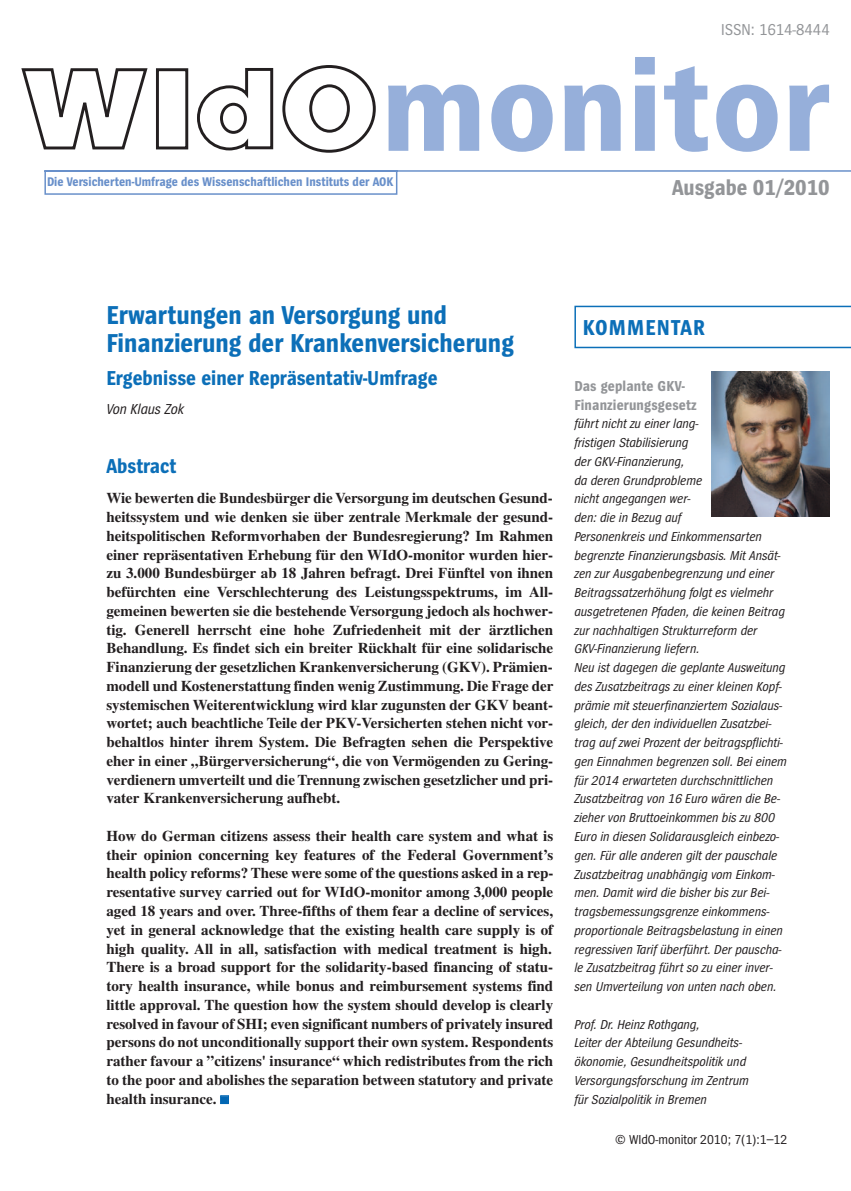
<style>
.page{position:relative;width:851px;height:1191px;background:#fff}
.page>*{position:absolute;margin:0;border:0;box-sizing:border-box;transform-origin:0 0}
.t1{font:700 27px/27px "Spiegel Cd";color:#0c6fb8}
.t2{font:700 22.5px "Spiegel Cd";color:#939598}
.t3{font:700 22.5px "Spiegel Cd";letter-spacing:.05em;color:#0c6fb8}
.t4{font:700 21px "Spiegel Cd";color:#0c6fb8}
.t5{font:16.5px "Spiegel Cd";color:#939598}
.t6{font:700 15px/18.8px "Times";color:#231f20;text-align:justify}
.t7{font:700 15px/18.8px "Spiegel Cd";letter-spacing:.01em;color:#939598}
.t8{font:italic 15px "Spiegel Cd";color:#231f20}
.t9{font:italic 13.5px/18.8px "Spiegel Cd";color:#231f20}
.t10{font:13.5px "Spiegel Cd";color:#231f20}
.t11{font:700 13.05px "Spiegel Cd";color:#6990ca}
.s1{font-family:"GG Meta";font-weight:400;color:#0166b3}
</style>
<div class="page">
<svg style="left:574px;top:306px;width:276px;height:42px"></svg>
<svg style="left:44px;top:170px;width:806px;height:25px"></svg>
<img style="left:711px;top:372px;width:118px;height:144px">
<svg style="left:21px;top:68px;width:127px;height:82px"></svg>
<div style="left:156px;top:68px;width:32px;height:81px;border:3px solid #231f20"></div>
<svg style="left:197px;top:68px;width:77px;height:83px"></svg>
<div style="left:220px;top:103px;width:27px;height:31px;border:3px solid #231f20;border-radius:50%"></div>
<div style="left:282px;top:65px;width:94px;height:88px;border:3px solid #231f20;border-radius:50%"></div>
<div style="left:309px;top:84px;width:41px;height:49px;border:3px solid #231f20;border-radius:50%"></div>
<svg style="left:388px;top:85px;width:91px;height:66px"></svg>
<svg style="left:491px;top:85px;width:61px;height:67px"></svg>
<svg style="left:564px;top:85px;width:56px;height:66px"></svg>
<svg style="left:635px;top:57px;width:19px;height:94px;background:#a2b8de"></svg>
<svg style="left:664px;top:66px;width:43px;height:86px"></svg>
<svg style="left:716px;top:85px;width:61px;height:67px"></svg>
<svg style="left:789px;top:85px;width:39px;height:66px"></svg>
<div style="left:220px;top:1095px;width:9px;height:8px;border:1px solid #0166b3"></div>
<p class="t5" style="left:721px;top:22px;width:110px">ISSN: 1614-8444</p>
<p class="t11" style="left:47px;top:175px;width:348px">Die Versicherten-Umfrage des Wissenschaftlichen Instituts der AOK</p>
<h2 class="t2" style="left:672px;top:176px;width:159px">Ausgabe 01/2010</h2>
<h1 class="t1" style="left:106px;top:303px;width:409px">Erwartungen an Versorgung und<br>Finanzierung der Krankenversicherung</h1>
<h3 class="t4" style="left:106px;top:368px;width:332px">Ergebnisse einer Repräsentativ-Umfrage</h3>
<p class="t8" style="left:106px;top:401px;width:79px">Von Klaus Zok</p>
<h3 class="t4" style="left:106px;top:455px;width:71px">Abstract</h3>
<p class="t6" style="left:106px;top:488px;width:448px">Wie bewerten die Bundesbürger die Versorgung im deutschen Gesund&shy;heitssystem und wie denken sie über zentrale Merkmale der gesund&shy;heitspolitischen Reformvorhaben der Bundesregierung? Im Rahmen einer repräsentativen Erhebung für den WIdO-monitor wurden hier&shy;zu 3.000 Bundesbürger ab 18 Jahren befragt. Drei Fünftel von ihnen befürchten eine Verschlechterung des Leistungsspektrums, im All - gemeinen bewerten sie die bestehende Versorgung jedoch als hochwer&shy;tig. Generell herrscht eine hohe Zufriedenheit mit der ärztlichen Behandlung. Es findet sich ein breiter Rückhalt für eine solidarische Finanzierung der gesetzlichen Krankenversicherung (GKV). Prämien&shy;modell und Kostenerstattung finden wenig Zustimmung. Die Frage der systemischen Weiterentwicklung wird klar zugunsten der GKV beant&shy;wortet; auch beachtliche Teile der PKV-Versicherten stehen nicht vor&shy;behaltlos hinter ihrem Sys tem. Die Befragten sehen die Perspektive eher in einer „Bürgerversicherung“, die von Vermögenden zu Gering&shy;verdienern umverteilt und die Trennung zwischen gesetzlicher und pri&shy;vater Krankenversicherung aufhebt.</p>
<p class="t6" style="left:106px;top:826px;width:448px">How do German citizens assess their health care system and what is their opinion concerning key features of the Federal Government’s health policy reforms? These were some of the questions asked in a rep&shy;resentative survey carried out for WIdO-monitor among 3,000 people aged 18 years and over. Three-fifths of them fear a decline of services, yet in general acknowledge that the existing health care supply is of high quality. All in all, satisfaction with medical treatment is high.<br>There is a broad support for the solidarity-based financing of stat u - tory health insurance, while bonus and reimbursement systems find little approval. The question how the system should develop is clearly resolved in favour of SHI; even significant numbers of privately insured persons do not unconditionally support their own system. Respondents rather favour a ”citizens' insurance“ which redistributes from the rich to the poor and abolishes the separation between statutory and private health insurance. <span class="s1">√</span></p>
<h2 class="t3" style="left:583px;top:316px;width:124px">KOMMENTAR</h2>
<p class="t7" style="left:574px;top:377px;width:124px">Das geplante GKV-<br>Finanzierungsgesetz</p>
<p class="t9" style="left:574px;top:415px;width:214px">führt nicht zu einer lang-<br>fristigen Stabilisierung<br>der GKV-Finanzierung,<br>da deren Grundprobleme<br>nicht angegangen wer-<br>den: die in Bezug auf<br>Personenkreis und Einkommensarten begrenzte Finanzierungsbasis. Mit Ansät&shy;zen zur Ausgabenbegrenzung und einer Beitragssatzerhöhung folgt es vielmehr ausgetretenen Pfaden, die keinen Beitrag zur nachhaltigen Strukturreform der<br>GKV- Finanzierung liefern.<br>Neu ist dagegen die geplante Ausweitung des Zusatzbeitrags zu einer kleinen Kopf&shy;prämie mit steuerfinanziertem Sozialaus&shy;gleich, der den individuellen Zusatzbei&shy;trag auf zwei Prozent der beitragspflichti&shy;gen Einnahmen begrenzen soll. Bei einem für 2014 erwarteten durchschnittlichen Zusatzbeitrag von 16 Euro wären die Be&shy;zieher von Bruttoeinkommen bis zu 800<br>Euro in diesen Solidarausgleich einbezo&shy;gen. Für alle anderen gilt der pauschale Zusatzbeitrag unabhängig vom Einkom&shy;men. Damit wird die bisher bis zur Bei&shy;tragsbemessungsgrenze einkommens - proportionale Beitragsbelastung in einen regressiven Tarif überführt. Der pauscha&shy;le Zusatzbeitrag führt so zu einer inver&shy;sen Umverteilung von unten nach oben.</p>
<p class="t9" style="left:574px;top:1015px;width:176px">Prof. Dr. Heinz Rothgang,<br>Leiter der Abteilung Gesundheits - ökonomie, Gesundheitspolitik und<br>Versorgungsforschung im Zentrum für Sozialpolitik in Bremen</p>
<p class="t10" style="left:615px;top:1132px;width:174px">© WIdO-monitor 2010; 7(1):1–12</p>
</div>
